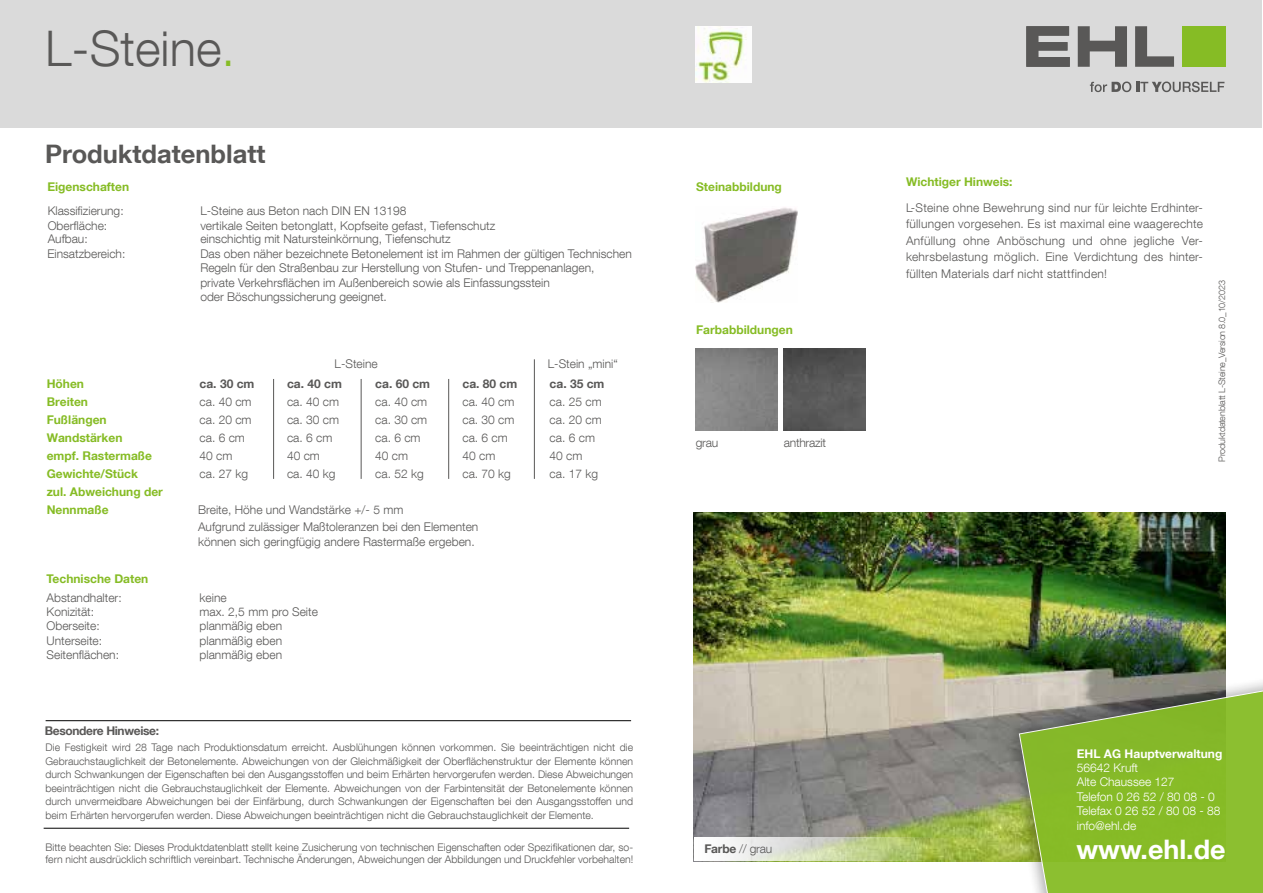
<style>
.page{position:relative;width:1263px;height:893px;background:#fff}
.page>*{position:absolute;margin:0;border:0;box-sizing:border-box;transform-origin:0 0}
.t1{font:300 49.05px "Helvetica Neue LT Com";color:#595857}
.t2{font:700 26.85px "Helvetica Neue LT Com";color:#fff}
.t3{font:700 25.5px "Helvetica Neue LT Com";color:#595857}
.t4{font:300 12px/18px "Helvetica Neue LT Com";color:#595857}
.t5{font:700 12px/18px "Helvetica Neue LT Com";color:#86bc25}
.t6{font:300 12px/14.4px "Helvetica Neue LT Com";color:#fff}
.t7{font:700 12px "Helvetica Neue LT Com";letter-spacing:-.015em;color:#595857}
.t8{font:700 12px "Helvetica Neue LT Com";color:#fff}
.t9{font:300 12px "Helvetica Neue LT Com";letter-spacing:-.02em;color:#595857}
.t10{font:300 10.5px/13.5px "Helvetica Neue LT Com";color:#595857;text-align:justify}
.t11{font:300 9px "Helvetica Neue LT Com";letter-spacing:-.02em;color:#595857}
.s1{color:#86bc25}
.s2{font-weight:700}
</style>
<div class="page">
<img style="left:694px;top:512px;width:531px;height:349px">
<div style="left:0;top:0;width:1262px;height:128px;background:#dadada"></div>
<div style="left:1003px;top:671px;width:260px;height:222px;background:#000;opacity:.35"></div>
<svg style="left:1018px;top:684px;width:245px;height:209px;background:#8bb53c"></svg>
<svg style="left:694px;top:837px;width:241px;height:24px"></svg>
<hr style="left:46px;top:720px;width:585px;height:1px;background:#000">
<svg style="left:1026px;top:26px;width:44px;height:41px"></svg>
<svg style="left:1078px;top:26px;width:49px;height:41px"></svg>
<svg style="left:1135px;top:26px;width:39px;height:41px"></svg>
<div style="left:1182px;top:26px;width:43px;height:41px;background:#86bc25"></div>
<svg style="left:1090px;top:82px;width:134px;height:10px"></svg>
<img style="left:695px;top:207px;width:103px;height:95px">
<hr style="left:44px;top:828px;width:585px;height:1px;background:#000">
<img style="left:695px;top:26px;width:56px;height:56px">
<hr style="left:534px;top:359px;width:1px;height:120px;background:#595857">
<hr style="left:273px;top:379px;width:1px;height:100px;background:#595857">
<hr style="left:361px;top:379px;width:1px;height:100px;background:#595857">
<hr style="left:448px;top:379px;width:1px;height:100px;background:#595857">
<img style="left:784px;top:349px;width:82px;height:82px">
<h1 class="t1" style="left:45px;top:19px;width:191px">L-Steine<span class="s1">.</span></h1>
<h3 class="t3" style="left:45px;top:138px;width:222px">Produktdatenblatt</h3>
<p class="t5" style="left:47px;top:177px;width:83px">Eigenschaften</p>
<p class="t4" style="left:48px;top:202px;width:77px">Klassifizierung:</p>
<p class="t4" style="left:200px;top:202px;width:208px">L-Steine aus Beton nach DIN EN 13198</p>
<p class="t4" style="left:48px;top:216px;width:61px">Oberfläche:</p>
<p class="t4" style="left:200px;top:216px;width:296px">vertikale Seiten betonglatt, Kopfseite gefast, Tiefenschutz</p>
<p class="t4" style="left:48px;top:230px;width:42px">Aufbau:</p>
<p class="t4" style="left:200px;top:230px;width:252px">einschichtig mit Natursteinkörnung, Tiefenschutz</p>
<p class="t4" style="left:47px;top:244px;width:80px">Einsatzbereich:</p>
<p class="t4" style="left:200px;top:246px;width:433px;line-height:14.4px">Das oben näher bezeichnete Betonelement ist im Rahmen der gültigen Technischen Regeln für den Straßenbau zur Herstellung von Stufen- und Treppenanlagen, private Verkehrsflächen im Außenbereich sowie als Einfassungsstein<br>oder Böschungssicherung geeignet.</p>
<p class="t4" style="left:335px;top:354px;width:45px">L-Steine</p>
<p class="t4" style="left:548px;top:354px;width:71px">L-Stein „mini“</p>
<p class="t7" style="left:462px;top:376px;width:56px">ca. 80 cm</p>
<p class="t4" style="left:462px;top:392px;width:54px">ca. 40 cm ca. 30 cm ca. 6 cm<br>40 cm<br>ca. 70 kg</p>
<p class="t5" style="left:47px;top:374px;width:118px">Höhen<br>Breiten<br>Fußlängen<br>Wandstärken<br>empf. Rastermaße<br>Gewichte/Stück<br>zul. Abweichung der<br>Nennmaße</p>
<p class="t7" style="left:200px;top:376px;width:56px">ca. 30 cm</p>
<p class="t7" style="left:287px;top:376px;width:56px">ca. 40 cm</p>
<p class="t4" style="left:287px;top:392px;width:54px">ca. 40 cm ca. 30 cm ca. 6 cm<br>40 cm<br>ca. 40 kg</p>
<p class="t7" style="left:375px;top:376px;width:56px">ca. 60 cm</p>
<p class="t4" style="left:375px;top:392px;width:54px">ca. 40 cm ca. 30 cm ca. 6 cm<br>40 cm<br>ca. 52 kg</p>
<p class="t7" style="left:550px;top:376px;width:56px">ca. 35 cm</p>
<p class="t4" style="left:550px;top:392px;width:54px">ca. 25 cm ca. 20 cm ca. 6 cm<br>40 cm<br>ca. 17 kg</p>
<p class="t4" style="left:200px;top:392px;width:54px">ca. 40 cm ca. 20 cm ca. 6 cm<br>40 cm<br>ca. 27 kg</p>
<p class="t4" style="left:198px;top:500px;width:207px">Breite, Höhe und Wandstärke +/- 5 mm</p>
<p class="t4" style="left:198px;top:519px;width:282px;line-height:15px">Aufgrund zulässiger Maßtoleranzen bei den Elementen können sich geringfügig andere Rastermaße ergeben.</p>
<p class="t5" style="left:47px;top:569px;width:103px">Technische Daten</p>
<p class="t4" style="left:47px;top:588px;width:77px">Abstandhalter:</p>
<p class="t4" style="left:200px;top:588px;width:29px">keine</p>
<p class="t4" style="left:47px;top:602px;width:49px">Konizität:</p>
<p class="t4" style="left:200px;top:602px;width:120px">max. 2,5 mm pro Seite</p>
<p class="t4" style="left:47px;top:617px;width:55px">Oberseite:</p>
<p class="t4" style="left:200px;top:617px;width:84px">planmäßig eben</p>
<p class="t4" style="left:47px;top:631px;width:57px">Unterseite:</p>
<p class="t4" style="left:200px;top:631px;width:84px">planmäßig eben</p>
<p class="t4" style="left:47px;top:646px;width:74px">Seitenflächen:</p>
<p class="t4" style="left:200px;top:646px;width:84px">planmäßig eben</p>
<p class="t7" style="left:45px;top:723px;width:116px">Besondere Hinweise:</p>
<p class="t10" style="left:45px;top:740px;width:589px">Die Festigkeit wird 28 Tage nach Produktionsdatum erreicht. Ausblühungen können vorkommen. Sie beeinträchtigen nicht die Gebrauchstauglichkeit der Betonelemente. Abweichungen von der Gleichmäßigkeit der Oberflächenstruktur der Elemente können durch Schwankungen der Eigenschaften bei den Ausgangsstoffen und beim Erhärten hervorgerufen werden. Diese Abweichungen beeinträchtigen nicht die Gebrauchstauglichkeit der Elemente. Abweichungen von der Farbintensität der Betonelemente können durch unvermeidbare Abweichungen bei der Einfärbung, durch Schwankungen der Eigenschaften bei den Ausgangsstoffen und beim Erhärten hervorgerufen werden. Diese Abweichungen beeinträchtigen nicht die Gebrauchstauglichkeit der Elemente.</p>
<p class="t10" style="left:46px;top:841px;width:589px;line-height:12px">Bitte beachten Sie: Dieses Produktdatenblatt stellt keine Zusicherung von technischen Eigenschaften oder Spezifikationen dar, so&shy;fern nicht ausdrücklich schriftlich vereinbart. Technische Änderungen, Abweichungen der Abbildungen und Druckfehler vorbehalten!</p>
<p class="t5" style="left:696px;top:177px;width:87px">Steinabbildung</p>
<p class="t5" style="left:696px;top:320px;width:98px">Farbabbildungen</p>
<p class="t4" style="left:696px;top:433px;width:24px">grau</p>
<p class="t9" style="left:784px;top:435px;width:44px">anthrazit</p>
<p class="t5" style="left:906px;top:173px;width:108px">Wichtiger Hinweis:</p>
<p class="t4" style="left:906px;top:199px;width:298px;line-height:16.5px;text-align:justify">L-Steine ohne Bewehrung sind nur für leichte Erdhinter&shy;füllungen vorgesehen. Es ist maximal eine waagerechte Anfüllung ohne Anböschung und ohne jegliche Ver&shy;kehrsbelastung möglich. Eine Verdichtung des hinter&shy;füllten Materials darf nicht stattfinden!</p>
<p class="t11" style="left:1216px;top:462px;width:183px;rotate:-90deg">Produktdatenblatt L-Steine_Version 8.0_10/2023</p>
<p class="t8" style="left:1077px;top:746px;width:147px">EHL AG Hauptverwaltung</p>
<p class="t6" style="left:1077px;top:760px;width:145px">56642 Kruft<br>Alte Chaussee 127<br>Telefon 0 26 52 / 80 08 - 0<br>Telefax 0 26 52 / 80 08 - 88 info@ehl.de</p>
<p class="t4" style="left:704px;top:839px;width:69px"><span class="s2">Farbe</span> // grau</p>
<h2 class="t2" style="left:1076px;top:832px;width:151px">www.ehl.de</h2>
</div>
